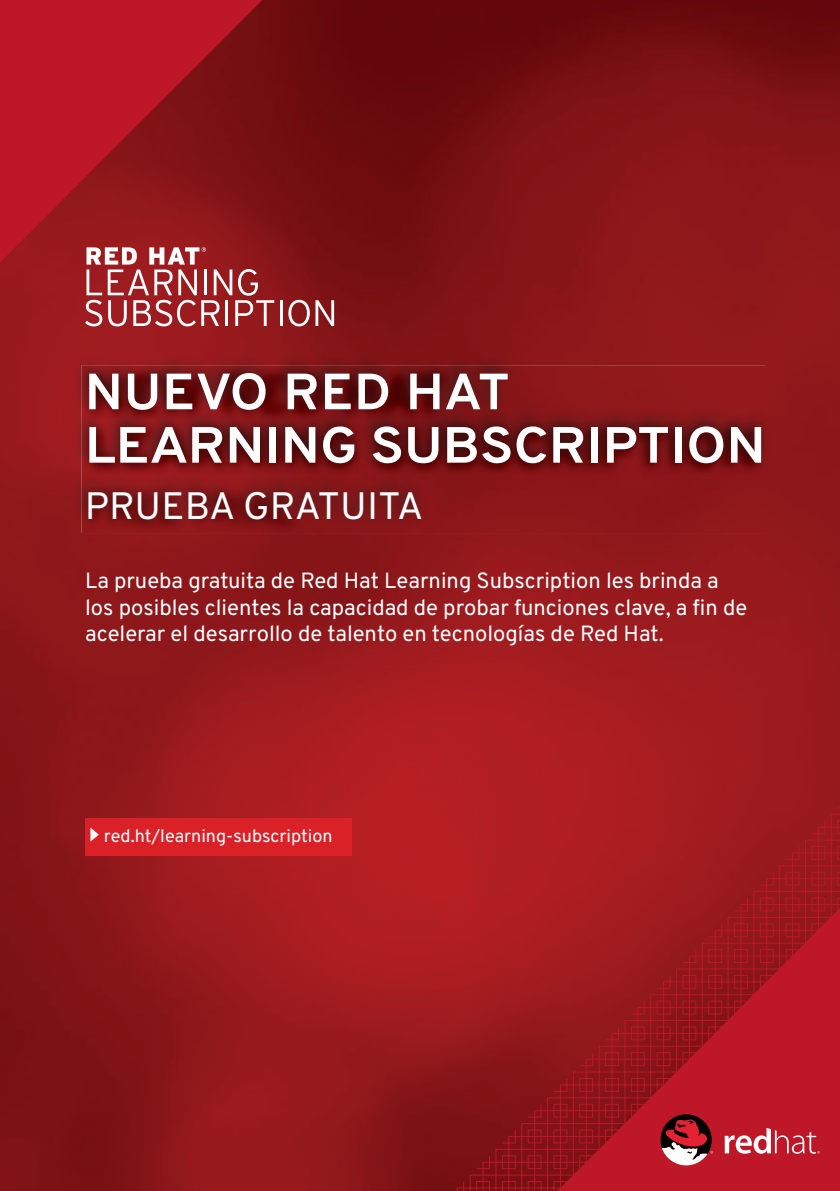
<style>
.page{position:relative;width:840px;height:1191px;background:#fff}
.page>*{position:absolute;margin:0;border:0;box-sizing:border-box;transform-origin:0 0}
.t1{font:700 50.8px/53.4px "Overpass";letter-spacing:-.005em;color:#fff;scale:1.06 1}
.t2{font:38.2px "Overpass";letter-spacing:.005em;color:#fff}
.t3{font:22px/26.4px "Overpass";color:#fff}
.t4{font:18px "Overpass";color:#fff}
</style>
<div class="page">
<img style="left:0;top:0;width:839px;height:1191px">
<svg style="left:0;top:0;width:262px;height:262px;background:#a21520"></svg>
<svg style="left:136px;top:697px;width:703px;height:494px;background:#9f1b1e"></svg>
<svg style="left:557px;top:908px;width:282px;height:283px;background:#a81721"></svg>
<svg style="left:660px;top:1114px;width:52px;height:51px"></svg>
<svg style="left:724px;top:1127px;width:95px;height:26px"></svg>
<div style="left:85px;top:817px;width:266px;height:38px;background:#da2128"></div>
<svg style="left:90px;top:827px;width:9px;height:14px"></svg>
<div style="left:82px;top:527px;width:682px;height:6px;background:#8e171a"></div>
<svg style="left:85px;top:247px;width:189px;height:79px"></svg>
<hr style="left:279px;top:300px;width:3px;height:26px;background:#fff">
<svg style="left:288px;top:300px;width:21px;height:26px"></svg>
<svg style="left:315px;top:300px;width:19px;height:26px"></svg>
<div style="left:72px;top:354px;width:699px;height:173px;background:#231f20;opacity:.75"></div>
<h1 class="t1" style="left:85px;top:365px;width:643px">NUEVO RED HAT<br>LEARNING SUBSCRIPTION</h1>
<h2 class="t2" style="left:85px;top:479px;width:340px">PRUEBA GRATUITA</h2>
<p class="t3" style="left:85px;top:567px;width:663px">La prueba gratuita de Red Hat Learning Subscription les brinda a los posibles clientes la capacidad de probar funciones clave, a fin de acelerar el desarrollo de talento en tecnologías de Red Hat.</p>
<p class="t4" style="left:104px;top:822px;width:230px">red.ht/learning-subscription</p>
</div>
